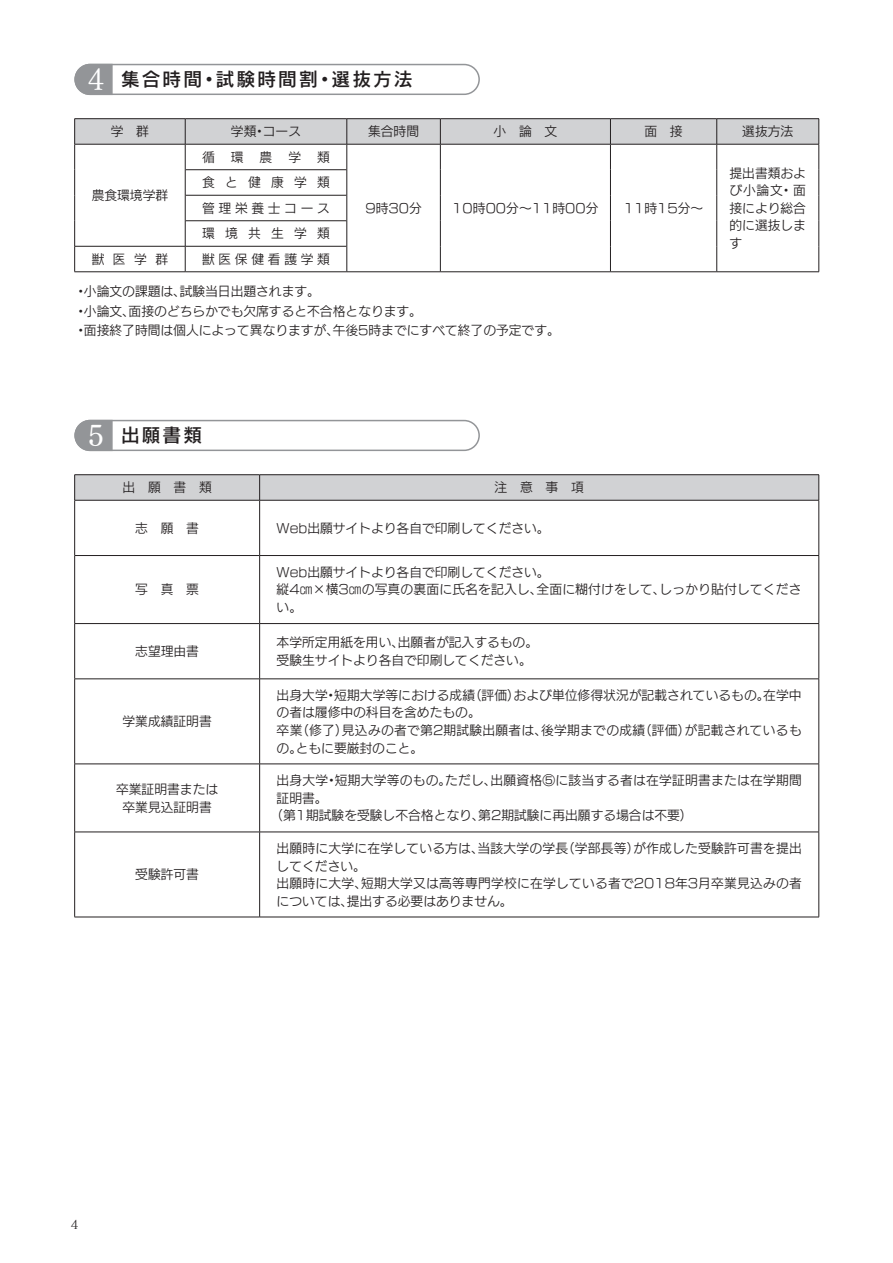
<style>
.page{position:relative;width:893px;height:1263px;background:#fff}
.page>*{position:absolute;margin:0;border:0;box-sizing:border-box;transform-origin:0 0}
.t1{font:18px "New Rodin Pro DB";letter-spacing:.15em;color:#231f20}
.t2{font:12.75px/17.5px "New Rodin Pro M";color:#231f20}
.t3{font:12.75px "New Rodin Pro M";letter-spacing:.29em;color:#231f20}
.t4{font:12.15px "Matisse Pro M";color:#231f20}
.s1{font-family:"Tsuku Min Pro M";font-size:29.7px;color:#fff}
</style>
<div class="page">
<div style="left:74px;top:420px;width:406px;height:31px;border:2px solid #939598;border-radius:15px"></div>
<svg style="left:74px;top:419px;width:39px;height:33px"></svg>
<hr style="left:74px;top:474px;width:186px;height:1px;background:#231f20">
<hr style="left:260px;top:474px;width:559px;height:1px;background:#231f20">
<svg style="left:74px;top:475px;width:746px;height:25px;background:#cccdcf"></svg>
<hr style="left:74px;top:500px;width:186px;height:1px;background:#231f20">
<hr style="left:74px;top:500px;width:1px;height:55px;background:#231f20">
<hr style="left:260px;top:500px;width:559px;height:1px;background:#231f20">
<hr style="left:259px;top:500px;width:1px;height:55px;background:#231f20">
<hr style="left:819px;top:500px;width:1px;height:55px;background:#231f20">
<hr style="left:74px;top:555px;width:1px;height:68px;background:#231f20">
<hr style="left:259px;top:555px;width:560px;height:1px;background:#231f20">
<hr style="left:259px;top:556px;width:1px;height:67px;background:#231f20">
<hr style="left:819px;top:556px;width:1px;height:67px;background:#231f20">
<hr style="left:74px;top:623px;width:186px;height:1px;background:#231f20">
<hr style="left:74px;top:624px;width:1px;height:55px;background:#231f20">
<hr style="left:260px;top:623px;width:559px;height:1px;background:#231f20">
<hr style="left:259px;top:624px;width:1px;height:55px;background:#231f20">
<hr style="left:819px;top:624px;width:1px;height:55px;background:#231f20">
<hr style="left:74px;top:679px;width:186px;height:1px;background:#231f20">
<hr style="left:74px;top:679px;width:1px;height:85px;background:#231f20">
<hr style="left:260px;top:679px;width:559px;height:1px;background:#231f20">
<hr style="left:259px;top:679px;width:1px;height:85px;background:#231f20">
<hr style="left:819px;top:679px;width:1px;height:85px;background:#231f20">
<hr style="left:74px;top:764px;width:186px;height:1px;background:#231f20">
<hr style="left:74px;top:764px;width:1px;height:68px;background:#231f20">
<hr style="left:260px;top:764px;width:559px;height:1px;background:#231f20">
<hr style="left:259px;top:764px;width:1px;height:68px;background:#231f20">
<hr style="left:819px;top:764px;width:1px;height:68px;background:#231f20">
<hr style="left:74px;top:832px;width:186px;height:1px;background:#231f20">
<hr style="left:74px;top:832px;width:1px;height:85px;background:#231f20">
<hr style="left:260px;top:832px;width:559px;height:1px;background:#231f20">
<hr style="left:259px;top:832px;width:1px;height:85px;background:#231f20">
<hr style="left:819px;top:832px;width:1px;height:85px;background:#231f20">
<hr style="left:74px;top:917px;width:186px;height:1px;background:#231f20">
<hr style="left:260px;top:917px;width:559px;height:1px;background:#231f20">
<hr style="left:75px;top:555px;width:184px;height:1px;background:#231f20">
<hr style="left:74px;top:118px;width:111px;height:1px;background:#231f20">
<hr style="left:185px;top:118px;width:162px;height:1px;background:#231f20">
<hr style="left:347px;top:118px;width:93px;height:1px;background:#231f20">
<hr style="left:440px;top:118px;width:170px;height:1px;background:#231f20">
<hr style="left:610px;top:118px;width:107px;height:1px;background:#231f20">
<hr style="left:717px;top:118px;width:102px;height:1px;background:#231f20">
<svg style="left:74px;top:119px;width:746px;height:153px"></svg>
<hr style="left:185px;top:169px;width:162px;height:1px;background:#231f20">
<hr style="left:185px;top:195px;width:162px;height:1px;background:#231f20">
<hr style="left:185px;top:220px;width:162px;height:1px;background:#231f20">
<hr style="left:75px;top:246px;width:110px;height:1px;background:#231f20">
<hr style="left:185px;top:246px;width:162px;height:1px;background:#231f20">
<hr style="left:74px;top:272px;width:111px;height:1px;background:#231f20">
<hr style="left:185px;top:272px;width:162px;height:1px;background:#231f20">
<hr style="left:347px;top:272px;width:93px;height:1px;background:#231f20">
<hr style="left:440px;top:272px;width:170px;height:1px;background:#231f20">
<hr style="left:610px;top:272px;width:107px;height:1px;background:#231f20">
<hr style="left:717px;top:272px;width:102px;height:1px;background:#231f20">
<div style="left:74px;top:64px;width:406px;height:31px;border:2px solid #939598;border-radius:15px"></div>
<svg style="left:74px;top:63px;width:39px;height:33px"></svg>
<h1 class="t1" style="left:88px;top:64px;width:326px"><span class="s1">4</span> 集合時間・試験時間割・選抜方法</h1>
<p class="t2" style="left:111px;top:122px;width:40px">学　群</p>
<p class="t2" style="left:231px;top:122px;width:72px">学類・コース</p>
<p class="t2" style="left:368px;top:122px;width:53px">集合時間</p>
<p class="t2" style="left:493px;top:122px;width:65px">小　論　文</p>
<p class="t2" style="left:644px;top:122px;width:40px">面　接</p>
<p class="t2" style="left:742px;top:122px;width:53px">選抜方法</p>
<p class="t2" style="left:92px;top:185px;width:78px">農食環境学群</p>
<p class="t2" style="left:202px;top:147px;width:72px">循環農</p>
<p class="t2" style="left:288px;top:147px;width:43px">学 類</p>
<p class="t2" style="left:202px;top:169px;width:129px;line-height:25.5px;text-align:justify">食と健康学類管理栄養士コース環境共生学類</p>
<p class="t2" style="left:365px;top:198px;width:58px">9時30分</p>
<p class="t2" style="left:452px;top:198px;width:148px">10時00分～11時00分</p>
<p class="t2" style="left:624px;top:198px;width:81px">11時15分～</p>
<p class="t2" style="left:92px;top:249px;width:78px">獣医学群</p>
<p class="t3" style="left:202px;top:248px;width:129px">獣医保健看護学類</p>
<p class="t2" style="left:74px;top:280px;width:487px;line-height:19.6px">・小論文の課題は、試験当日出題されます。<br>・小論文、面接のどちらかでも欠席すると不合格となります。<br>・面接終了時間は個人によって異なりますが、午後5時までにすべて終了の予定です。</p>
<p class="t2" style="left:729px;top:163px;width:78px;text-align:justify">提出書類および小論文・面接により総合的に選抜します</p>
<h1 class="t1" style="left:88px;top:420px;width:115px"><span class="s1">5</span> 出願書類</h1>
<p class="t2" style="left:122px;top:478px;width:91px">出　願　書　類</p>
<p class="t2" style="left:495px;top:478px;width:91px">注　意　事　項</p>
<p class="t2" style="left:135px;top:518px;width:65px">志　願　書</p>
<p class="t2" style="left:277px;top:518px;width:275px">Web出願サイトより各自で印刷してください。</p>
<p class="t2" style="left:135px;top:580px;width:65px">写　真　票</p>
<p class="t2" style="left:277px;top:562px;width:526px">Web出願サイトより各自で印刷してください。<br>縦4㎝×横3㎝の写真の裏面に氏名を記入し、全面に糊付けをして、しっかり貼付してください。</p>
<p class="t2" style="left:135px;top:641px;width:65px">志望理由書</p>
<p class="t2" style="left:277px;top:632px;width:263px">本学所定用紙を用い、出願者が記入するもの。受験生サイトより各自で印刷してください。</p>
<p class="t2" style="left:122px;top:711px;width:91px">学業成績証明書</p>
<p class="t2" style="left:116px;top:779px;width:104px;text-align:center">卒業証明書または卒業見込証明書</p>
<p class="t2" style="left:135px;top:864px;width:65px">受験許可書</p>
<p class="t2" style="left:277px;top:685px;width:527px">出身大学・短期大学等における成績（評価）および単位修得状況が記載されているもの。在学中の者は履修中の科目を含めたもの。<br>卒業（修了）見込みの者で第2期試験出願者は、後学期までの成績（評価）が記載されているもの。ともに要厳封のこと。</p>
<p class="t2" style="left:277px;top:770px;width:527px">出身大学・短期大学等のもの。ただし、出願資格⑤に該当する者は在学証明書または在学期間</p>
<p class="t2" style="left:277px;top:788px;width:53px">証明書。</p>
<p class="t2" style="left:270px;top:805px;width:424px">（第1期試験を受験し不合格となり、第2期試験に再出願する場合は不要）</p>
<p class="t2" style="left:277px;top:838px;width:527px">出願時に大学に在学している方は、当該大学の学長（学部長等）が作成した受験許可書を提出してください。<br>出願時に大学、短期大学又は高等専門学校に在学している者で2018年3月卒業見込みの者については、提出する必要はありません。</p>
<p class="t4" style="left:71px;top:1217px;width:9px">4</p>
</div>
